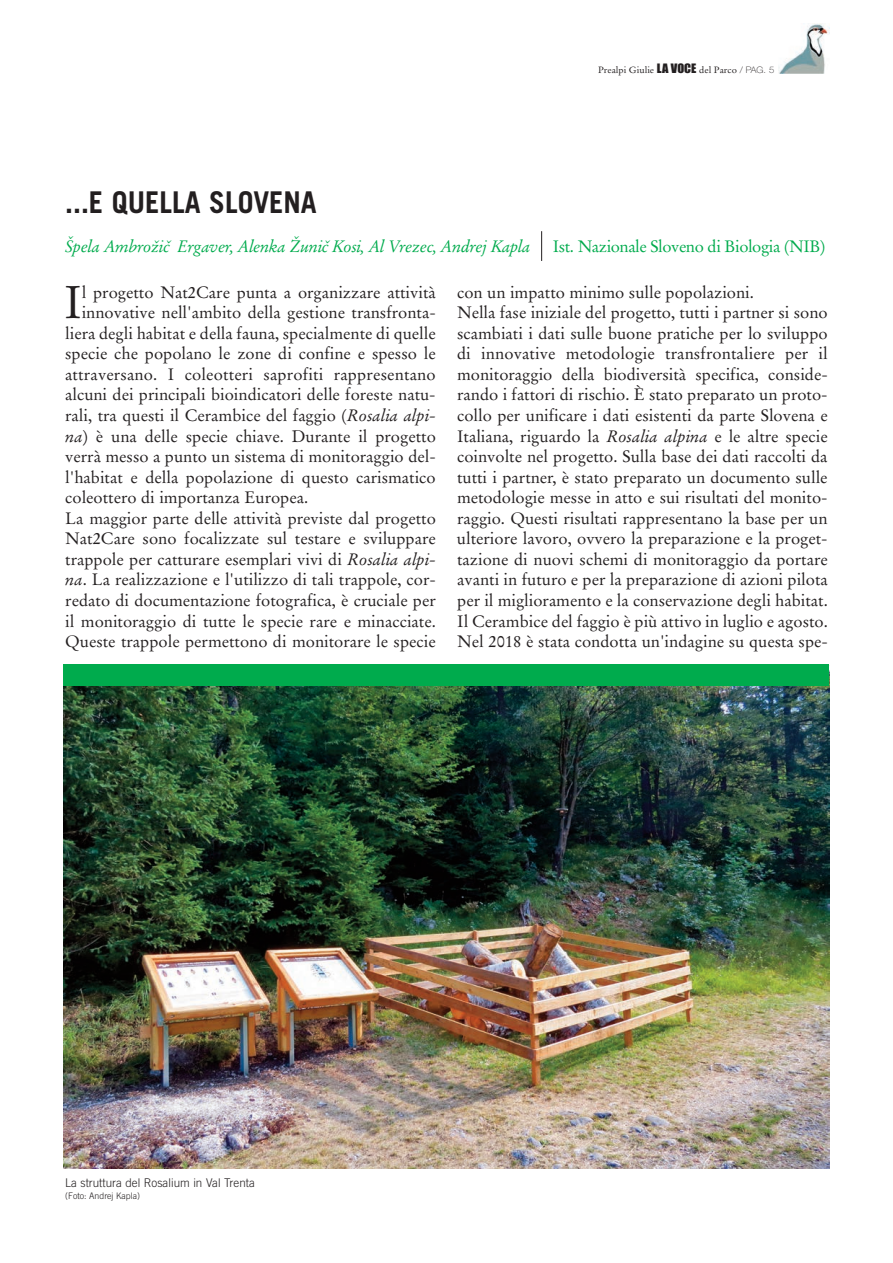
<style>
.page{position:relative;width:893px;height:1263px;background:#fff}
.page>*{position:absolute;margin:0;border:0;box-sizing:border-box;transform-origin:0 0}
.t1{font:45.75px "Stempel Garamond";color:#231f20}
.t2{font:700 30px "Trade Gothic";color:#231f20;scale:.95 1}
.t3{font:16.5px/20.5px "Stempel Garamond";color:#231f20}
.t4{font:italic 16.5px "Stempel Garamond";letter-spacing:-.025em;color:#00ab4d}
.t5{font:16.5px "Stempel Garamond";letter-spacing:-.025em;color:#00ab4d}
.t6{font:300 12px "Trade Gothic";color:#231f20}
.t7{font:9px "Stempel Garamond";color:#231f20;scale:1.05 1}
.t8{font:300 9px "Trade Gothic";color:#231f20}
.s1{font-family:"Impact";font-size:12px}
.s2{font-family:"Helvetica Neue";font-weight:100}
.s3{font-style:italic}
</style>
<div class="page">
<img style="left:778px;top:24px;width:51px;height:50px">
<hr style="left:541px;top:231px;width:1px;height:30px;background:#231f20">
<img style="left:64px;top:686px;width:765px;height:483px">
<div style="left:64px;top:664px;width:765px;height:22px;background:#00ab4d"></div>
<h2 class="t2" style="left:65px;top:192px;width:266px">...E QUELLA SLOVENA</h2>
<p class="t7" style="left:598px;top:66px;width:169px">Prealpi Giulie <span class="s1">LA VOCE</span> del Parco <span class="s2">/ PAG. 5</span></p>
<p class="t4" style="left:65px;top:239px;width:467px">Špela Ambrožicˇ Ergaver, Alenka Žunicˇ Kosi, Al Vrezec, Andrej Kapla</p>
<p class="t5" style="left:553px;top:239px;width:274px">Ist. Nazionale Sloveno di Biologia (NIB)</p>
<h1 class="t1" style="left:64px;top:283px;width:19px">I</h1>
<p class="t3" style="left:82px;top:283px;width:356px">l progetto Nat2Care punta a organizzare attività</p>
<p class="t3" style="left:82px;top:304px;width:356px">innovative nell'ambito della gestione transfronta-</p>
<p class="t3" style="left:65px;top:324px;width:372px">liera degli habitat e della fauna, specialmente di quelle</p>
<p class="t3" style="left:65px;top:345px;width:372px">specie che popolano le zone di confine e spesso le</p>
<p class="t3" style="left:65px;top:365px;width:372px">attraversano. I coleotteri saprofiti rappresentano</p>
<p class="t3" style="left:65px;top:386px;width:372px">alcuni dei principali bioindicatori delle foreste natu-</p>
<p class="t3" style="left:65px;top:406px;width:372px">rali, tra questi il Cerambice del faggio (<span class="s3">Rosalia alpi-</span></p>
<p class="t3" style="left:65px;top:427px;width:372px"><span class="s3">na</span>) è una delle specie chiave. Durante il progetto</p>
<p class="t3" style="left:65px;top:448px;width:372px">verrà messo a punto un sistema di monitoraggio del-</p>
<p class="t3" style="left:65px;top:468px;width:372px">l'habitat e della popolazione di questo carismatico</p>
<p class="t3" style="left:65px;top:489px;width:244px">coleottero di importanza Europea.</p>
<p class="t3" style="left:65px;top:509px;width:372px">La maggior parte delle attività previste dal progetto</p>
<p class="t3" style="left:65px;top:530px;width:372px">Nat2Care sono focalizzate sul testare e sviluppare</p>
<p class="t3" style="left:65px;top:550px;width:372px">trappole per catturare esemplari vivi di <span class="s3">Rosalia alpi-</span></p>
<p class="t3" style="left:65px;top:571px;width:372px"><span class="s3">na</span>. La realizzazione e l'utilizzo di tali trappole, cor-</p>
<p class="t3" style="left:65px;top:591px;width:372px">redato di documentazione fotografica, è cruciale per</p>
<p class="t3" style="left:65px;top:612px;width:372px">il monitoraggio di tutte le specie rare e minacciate.</p>
<p class="t3" style="left:65px;top:633px;width:372px">Queste trappole permettono di monitorare le specie</p>
<p class="t3" style="left:457px;top:283px;width:372px">con un impatto minimo sulle popolazioni.<br>Nella fase iniziale del progetto, tutti i partner si sono scambiati i dati sulle buone pratiche per lo sviluppo di innovative metodologie transfrontaliere per il monitoraggio della biodiversità specifica, conside&shy;rando i fattori di rischio. È stato preparato un proto&shy;collo per unificare i dati esistenti da parte Slovena e Italiana, riguardo la <span class="s3">Rosalia alpina</span> e le altre specie coinvolte nel progetto. Sulla base dei dati raccolti da tutti i partner, è stato preparato un documento sulle metodologie messe in atto e sui risultati del monito&shy;raggio. Questi risultati rappresentano la base per un ulteriore lavoro, ovvero la preparazione e la proget&shy;tazione di nuovi schemi di monitoraggio da portare avanti in futuro e per la preparazione di azioni pilota per il miglioramento e la conservazione degli habitat.<br>Il Cerambice del faggio è più attivo in luglio e agosto.<br>Nel 2018 è stata condotta un'indagine su questa spe-</p>
<p class="t6" style="left:65px;top:1178px;width:191px">La struttura del Rosalium in Val Trenta</p>
<p class="t8" style="left:65px;top:1192px;width:76px">(Foto: Andrej Kapla)</p>
</div>
